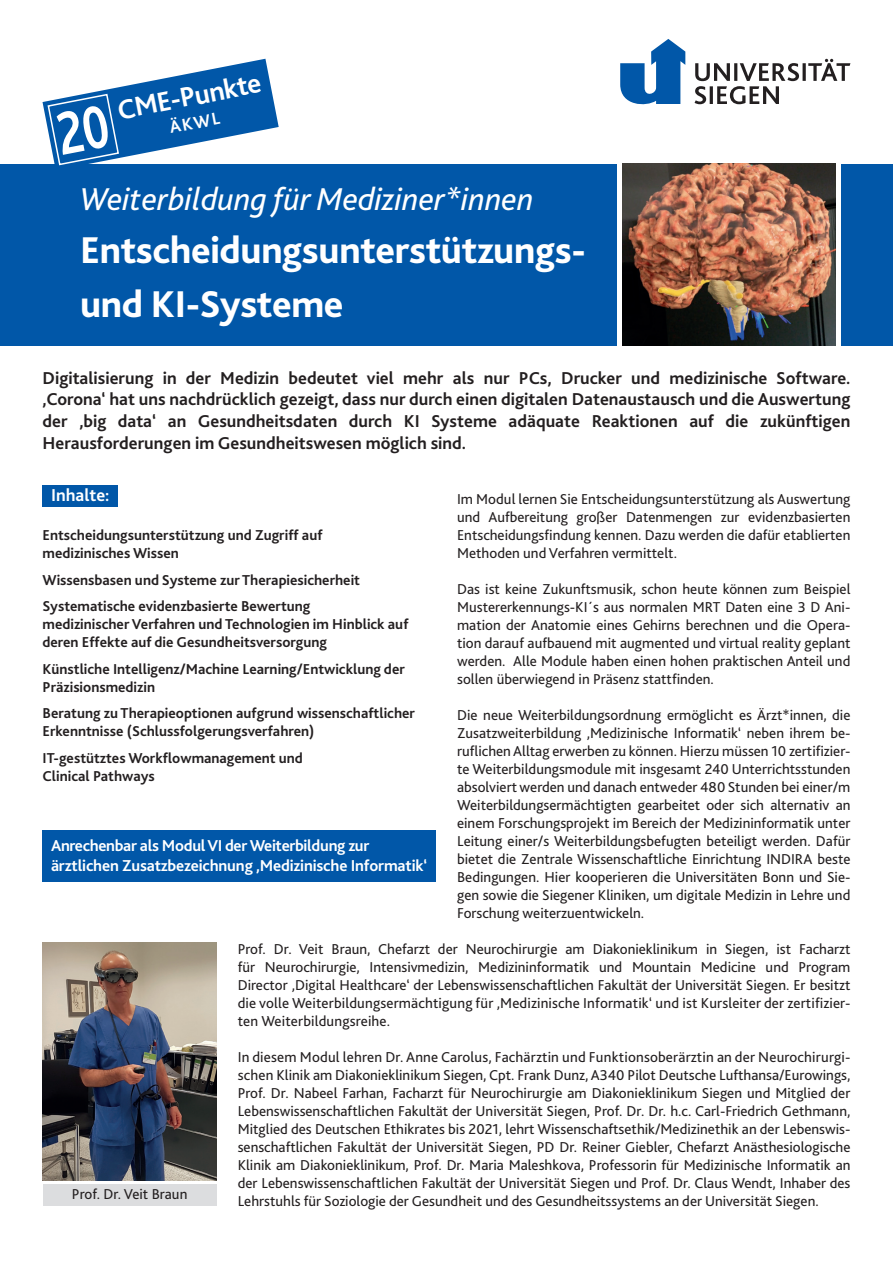
<style>
.page{position:relative;width:893px;height:1263px;background:#fff}
.page>*{position:absolute;margin:0;border:0;box-sizing:border-box;transform-origin:0 0}
.t1{font:800 39px/53.4px "Bliss 2";letter-spacing:-.01em;color:#fff}
.t2{font:italic 33px "Bliss 2";color:#fff}
.t3{font:700 28.5px "Bliss 2";color:#fff}
.t4{font:700 18px/21.6px "Bliss 2";color:#231f20;text-align:justify}
.t5{font:700 18px "Bliss 2";color:#fff}
.t6{font:700 16.5px/19.8px "Bliss 2";letter-spacing:-.01em;color:#fff}
.t7{font:15px/18px "Bliss 2";color:#231f20;text-align:justify}
.t8{font:700 15px/18px "Bliss 2";color:#231f20}
</style>
<div class="page">
<div style="left:0;top:164px;width:616px;height:181px;background:#0157a8"></div>
<img style="left:622px;top:164px;width:214px;height:181px">
<div style="left:842px;top:164px;width:51px;height:181px;background:#0157a8"></div>
<div style="left:43px;top:485px;width:75px;height:22px;background:#0157a8"></div>
<img style="left:43px;top:942px;width:173px;height:238px">
<div style="left:43px;top:1185px;width:173px;height:21px;background:#dcdddf"></div>
<div style="left:43px;top:831px;width:393px;height:51px;background:#0157a8"></div>
<svg style="left:694px;top:59px;width:156px;height:45px"></svg>
<svg style="left:620px;top:39px;width:65px;height:66px"></svg>
<svg style="left:43px;top:59px;width:236px;height:107px"></svg>
<h3 class="t3" style="left:114px;top:93px;width:148px;rotate:-11deg">CME-Punkte</h3>
<p class="t5" style="left:167px;top:117px;width:52px;rotate:-11deg">ÄKWL</p>
<h2 class="t2" style="left:80px;top:178px;width:455px">Weiterbildung für Mediziner*innen</h2>
<h1 class="t1" style="left:80px;top:223px;width:507px">Entscheidungsunterstützungs&shy;und KI-Systeme</h1>
<p class="t4" style="left:43px;top:367px;width:809px">Digitalisierung in der Medizin bedeutet viel mehr als nur PCs, Drucker und medizinische Software. ‚Corona‘ hat uns nachdrücklich gezeigt, dass nur durch einen digitalen Datenaustausch und die Auswertung der ‚big data‘ an Gesundheitsdaten durch KI Systeme adäquate Reaktionen auf die zukünftigen Herausforderungen im Gesundheitswesen möglich sind.</p>
<p class="t5" style="left:51px;top:484px;width:60px">Inhalte:</p>
<p class="t8" style="left:43px;top:526px;width:282px">Entscheidungsunterstützung und Zugriff auf medizinisches Wissen</p>
<p class="t8" style="left:43px;top:566px;width:319px;line-height:26.5px">Wissensbasen und Systeme zur Therapiesicherheit<br>Systematische evidenzbasierte Bewertung</p>
<p class="t8" style="left:43px;top:615px;width:367px">medizinischer Verfahren und Technologien im Hinblick auf deren Effekte auf die Gesundheitsversorgung</p>
<p class="t8" style="left:43px;top:659px;width:364px">Künstliche Intelligenz/Machine Learning/Entwicklung der<br>Präzisionsmedizin</p>
<p class="t8" style="left:43px;top:704px;width:374px">Beratung zu Therapieoptionen aufgrund wissenschaftlicher<br>Erkenntnisse (Schlussfolgerungsverfahren)</p>
<p class="t8" style="left:43px;top:748px;width:262px">IT-gestütztes Workflowmanagement und<br>Clinical Pathways</p>
<p class="t7" style="left:457px;top:490px;width:395px">Im Modul lernen Sie Entscheidungsunterstützung als Auswertung und Aufbereitung großer Datenmengen zur evidenzbasierten Entscheidungsfindung kennen. Dazu werden die dafür etablierten Methoden und Verfahren vermittelt.</p>
<p class="t7" style="left:457px;top:580px;width:395px">Das ist keine Zukunftsmusik, schon heute können zum Beispiel Mustererkennungs-KI´s aus normalen MRT Daten eine 3 D Ani&shy;mation der Anatomie eines Gehirns berechnen und die Opera&shy;tion darauf aufbauend mit augmented und virtual reality geplant werden. Alle Module haben einen hohen praktischen Anteil und sollen überwiegend in Präsenz stattfinden.</p>
<p class="t7" style="left:457px;top:706px;width:395px">Die neue Weiterbildungsordnung ermöglicht es Ärzt*innen, die Zusatzweiterbildung ‚Medizinische Informatik‘ neben ihrem be&shy;ruflichen Alltag erwerben zu können. Hierzu müssen 10 zertifizier&shy;te Weiterbildungsmodule mit insgesamt 240 Unterrichtsstunden absolviert werden und danach entweder 480 Stunden bei einer/m Weiterbildungsermächtigten gearbeitet oder sich alternativ an einem Forschungsprojekt im Bereich der Medizininformatik unter Leitung einer/s Weiterbildungsbefugten beteiligt werden. Dafür bietet die Zentrale Wissenschaftliche Einrichtung INDIRA beste Bedingungen. Hier kooperieren die Universitäten Bonn und Sie&shy;gen sowie die Siegener Kliniken, um digitale Medizin in Lehre und Forschung weiterzuentwickeln.</p>
<p class="t6" style="left:51px;top:835px;width:378px">Anrechenbar als Modul VI der Weiterbildung zur ärztlichen Zusatzbezeichnung ‚Medizinische Informatik‘</p>
<p class="t7" style="left:72px;top:1185px;width:117px">Prof. Dr. Veit Braun</p>
<p class="t7" style="left:238px;top:940px;width:614px">Prof. Dr. Veit Braun, Chefarzt der Neurochirurgie am Diakonieklinikum in Siegen, ist Facharzt für Neurochirurgie, Intensivmedizin, Medizininformatik und Mountain Medicine und Program Director ‚Digital Healthcare‘ der Lebenswissenschaftlichen Fakultät der Universität Siegen. Er besitzt die volle Weiterbildungsermächtigung für ‚Medizinische Informatik‘ und ist Kursleiter der zertifizier&shy;ten Weiterbildungsreihe.</p>
<p class="t7" style="left:238px;top:1048px;width:614px">In diesem Modul lehren Dr. Anne Carolus, Fachärztin und Funktionsoberärztin an der Neurochirurgi&shy;schen Klinik am Diakonieklinikum Siegen, Cpt. Frank Dunz, A340 Pilot Deutsche Lufthansa/Eurowings, Prof. Dr. Nabeel Farhan, Facharzt für Neurochirurgie am Diakonieklinikum Siegen und Mitglied der Lebenswissenschaftlichen Fakultät der Universität Siegen, Prof. Dr. Dr. h.c. Carl-Friedrich Gethmann, Mitglied des Deutschen Ethikrates bis 2021, lehrt Wissenschaftsethik/Medizinethik an der Lebenswis&shy;senschaftlichen Fakultät der Universität Siegen, PD Dr. Reiner Giebler, Chefarzt Anästhesiologische Klinik am Diakonieklinikum, Prof. Dr. Maria Maleshkova, Professorin für Medizinische Informatik an der Lebenswissenschaftlichen Fakultät der Universität Siegen und Prof. Dr. Claus Wendt, Inhaber des Lehrstuhls für Soziologie der Gesundheit und des Gesundheitssystems an der Universität Siegen.</p>
</div>
